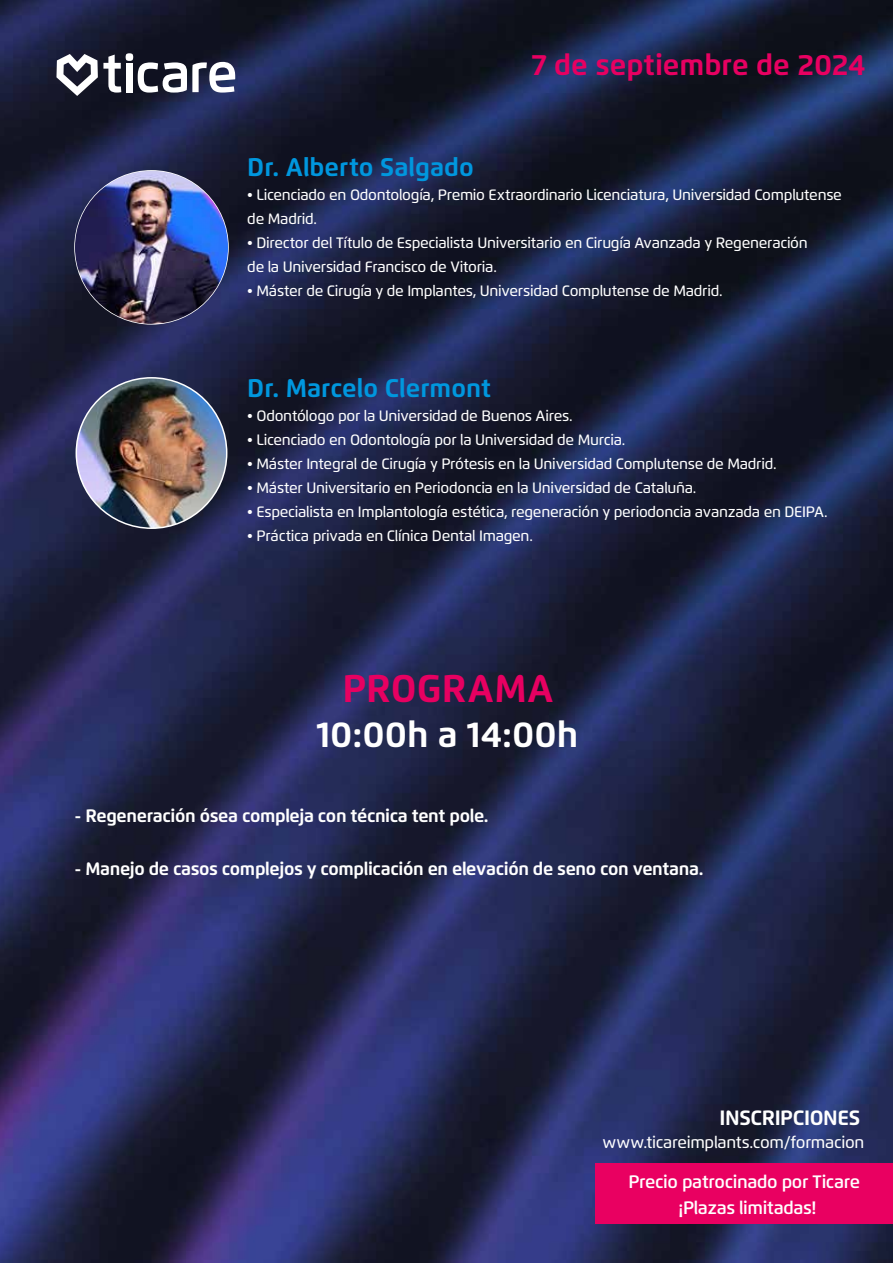
<style>
.page{position:relative;width:893px;height:1263px;background:#fff}
.page>*{position:absolute;margin:0;border:0;box-sizing:border-box;transform-origin:0 0}
.t1{font:700 38.55px "Flexo";color:#e70061}
.t2{font:700 35.85px "Flexo";color:#fff}
.t3{font:700 29.25px "Flexo";color:#e70061}
.t4{font:700 25.5px "Flexo";color:#0097de}
.t5{font:700 20.7px "Flexo";letter-spacing:-.02em;color:#fff}
.t6{font:700 18px "Flexo";letter-spacing:-.02em;color:#fff}
.t7{font:600 18px/25.7px "Flexo";letter-spacing:-.02em;color:#fff;text-align:center}
.t8{font:500 16.5px "Flexo";letter-spacing:-.02em;color:#fff}
.t9{font:500 15px/24px "Flexo";letter-spacing:-.02em;color:#fff}
</style>
<div class="page">
<img style="left:0;top:0;width:893px;height:1263px">
<svg style="left:56px;top:53px;width:179px;height:43px"></svg>
<div style="left:595px;top:1163px;width:298px;height:60px;background:#e90061"></div>
<img style="left:76px;top:378px;width:151px;height:150px;border-radius:75px">
<img style="left:75px;top:171px;width:153px;height:153px;border-radius:76px">
<h3 class="t3" style="left:531px;top:46px;width:336px">7 de septiembre de 2024</h3>
<h3 class="t4" style="left:247px;top:151px;width:228px">Dr. Alberto Salgado</h3>
<p class="t9" style="left:247px;top:182px;width:596px">• Licenciado en Odontología, Premio Extraordinario Licenciatura, Universidad Complutense de Madrid.</p>
<p class="t9" style="left:247px;top:230px;width:562px">• Director del Título de Especialista Universitario en Cirugía Avanzada y Regeneración de la Universidad Francisco de Vitoria.</p>
<p class="t9" style="left:247px;top:278px;width:477px">• Máster de Cirugía y de Implantes, Universidad Complutense de Madrid.</p>
<h3 class="t4" style="left:247px;top:372px;width:245px">Dr. Marcelo Clermont</h3>
<p class="t9" style="left:247px;top:403px;width:327px">• Odontólogo por la Universidad de Buenos Aires.</p>
<p class="t9" style="left:247px;top:427px;width:379px">• Licenciado en Odontología por la Universidad de Murcia.</p>
<p class="t9" style="left:247px;top:451px;width:531px">• Máster Integral de Cirugía y Prótesis en la Universidad Complutense de Madrid.</p>
<p class="t9" style="left:247px;top:475px;width:451px">• Máster Universitario en Periodoncia en la Universidad de Cataluña.</p>
<p class="t9" style="left:247px;top:499px;width:582px">• Especialista en Implantología estética, regeneración y periodoncia avanzada en DEIPA.</p>
<p class="t9" style="left:247px;top:523px;width:287px">• Práctica privada en Clínica Dental Imagen.</p>
<h1 class="t1" style="left:342px;top:665px;width:213px">PROGRAMA</h1>
<h2 class="t2" style="left:317px;top:713px;width:263px">10:00h a 14:00h</h2>
<p class="t6" style="left:75px;top:805px;width:416px">- Regeneración ósea compleja con técnica tent pole.</p>
<p class="t6" style="left:75px;top:857px;width:631px">- Manejo de casos complejos y complicación en elevación de seno con ventana.</p>
<h3 class="t5" style="left:720px;top:1105px;width:142px">INSCRIPCIONES</h3>
<p class="t8" style="left:603px;top:1132px;width:263px">www.ticareimplants.com/formacion</p>
<p class="t7" style="left:628px;top:1169px;width:233px">Precio patrocinado por Ticare ¡Plazas limitadas!</p>
</div>
